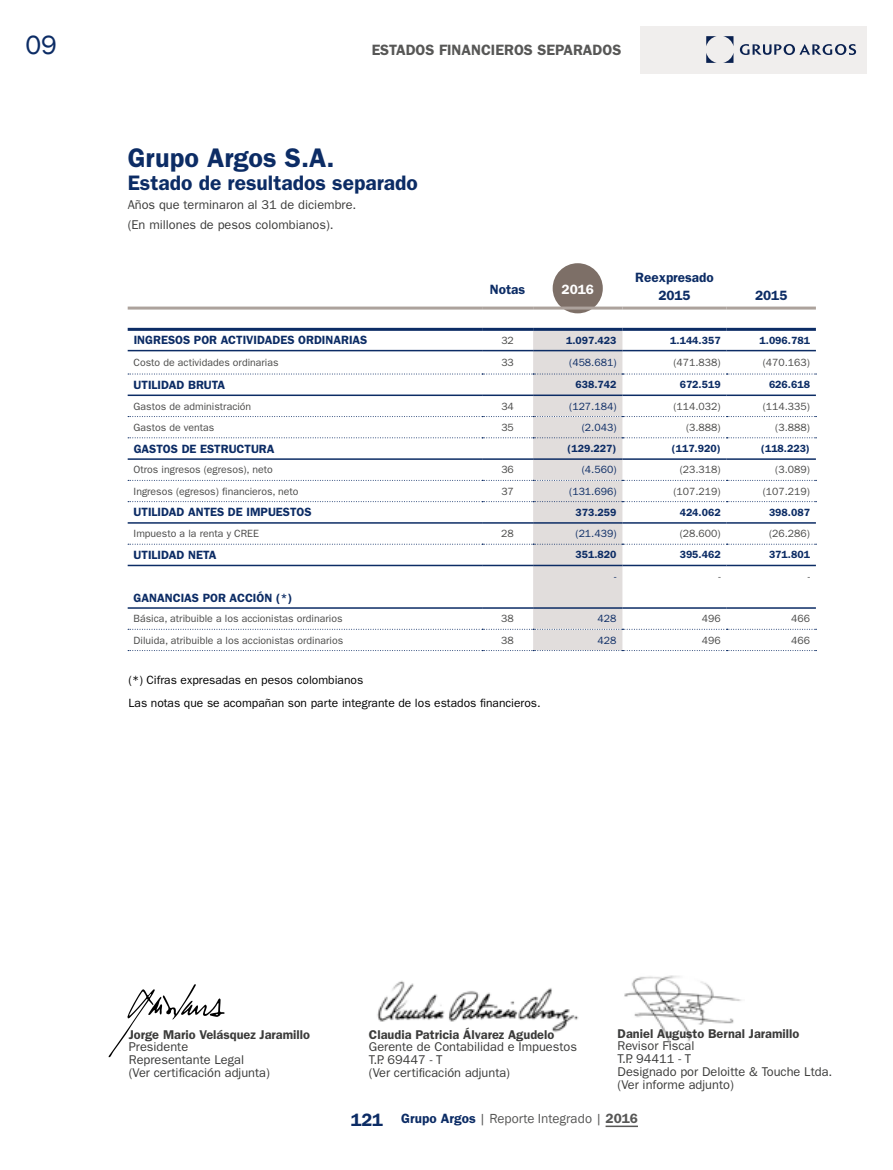
<style>
.page{position:relative;width:893px;height:1170px;background:#fff}
.page>*{position:absolute;margin:0;border:0;box-sizing:border-box;transform-origin:0 0}
.t1{font:600 27px "ITC Franklin Gothic Std";color:#0c2c65}
.t2{font:27px "Franklin Gothic";color:#0c2c65}
.t3{font:600 21px "ITC Franklin Gothic Std";color:#0c2c65}
.t4{font:600 15px "Franklin Gothic";color:#575756}
.t5{font:13.5px "Franklin Gothic";color:#575756}
.t6{font:600 13.5px/18px "ITC Franklin Gothic Std";color:#0c2c65;text-align:center}
.t7{font:600 13.5px "ITC Franklin Gothic Std";color:#fff}
.t8{font:12.75px/12.8px "ITC Franklin Gothic Std";color:#3c3c3b}
.t9{font:600 12.75px "ITC Franklin Gothic Std";color:#3c3c3b}
.t10{font:600 12px "ITC Franklin Gothic Std";color:#0c2c65}
.t11{font:12px/23px "ITC Franklin Gothic Std";color:#000}
.t12{font:10.5px "ITC Franklin Gothic Std";color:#4a4a49}
.t13{font:600 10.5px "ITC Franklin Gothic Std";color:#0c2c65}
.t14{font:10.5px "ITC Franklin Gothic Std";color:#0c2c65}
.s1{font-weight:600;font-size:18px;color:#0c2c65}
.s2{font-weight:600;color:#0c2c65}
.s3{font-weight:600}
</style>
<div class="page">
<hr style="left:606px;top:1125px;width:32px;height:1px;background:#575756">
<div style="left:641px;top:26px;width:226px;height:47px;background:#f0eeed"></div>
<svg style="left:723px;top:36px;width:10px;height:9px"></svg>
<svg style="left:706px;top:36px;width:11px;height:10px"></svg>
<svg style="left:723px;top:54px;width:10px;height:9px"></svg>
<svg style="left:706px;top:53px;width:11px;height:10px"></svg>
<svg style="left:740px;top:44px;width:116px;height:11px"></svg>
<img style="left:624px;top:975px;width:118px;height:71px">
<img style="left:377px;top:981px;width:202px;height:51px">
<div style="left:556px;top:267px;width:43px;height:42px;background:#7d6f67;border-radius:50%"></div>
<div style="left:553px;top:263px;width:50px;height:50px;border:8px solid #7d6f67;border-radius:50%"></div>
<hr style="left:128px;top:328px;width:354px;height:3px;background:#0c2c65">
<hr style="left:482px;top:328px;width:51px;height:3px;background:#0c2c65">
<hr style="left:533px;top:328px;width:89px;height:3px;background:#0c2c65">
<hr style="left:622px;top:328px;width:105px;height:3px;background:#0c2c65">
<hr style="left:727px;top:328px;width:89px;height:3px;background:#0c2c65">
<hr style="left:128px;top:306px;width:354px;height:3px;background:#aca29c">
<hr style="left:482px;top:306px;width:51px;height:3px;background:#aca29c">
<hr style="left:533px;top:306px;width:89px;height:3px;background:#aca29c">
<hr style="left:622px;top:306px;width:105px;height:3px;background:#aca29c">
<hr style="left:727px;top:306px;width:89px;height:3px;background:#aca29c">
<svg style="left:128px;top:329px;width:688px;height:322px"></svg>
<svg style="left:109px;top:984px;width:116px;height:73px"></svg>
<h1 class="t2" style="left:25px;top:29px;width:33px">09</h1>
<h3 class="t4" style="left:372px;top:41px;width:251px">ESTADOS FINANCIEROS SEPARADOS</h3>
<h1 class="t1" style="left:128px;top:142px;width:208px">Grupo Argos S.A.</h1>
<h2 class="t3" style="left:128px;top:170px;width:292px">Estado de resultados separado</h2>
<p class="t8" style="left:128px;top:195px;width:230px;line-height:19.5px">Años que terminaron al 31 de diciembre. (En millones de pesos colombianos).</p>
<p class="t6" style="left:490px;top:280px;width:37px">Notas</p>
<p class="t7" style="left:562px;top:281px;width:34px">2016</p>
<p class="t6" style="left:635px;top:268px;width:80px">Reexpresado<br>2015</p>
<p class="t6" style="left:755px;top:286px;width:34px">2015</p>
<p class="t10" style="left:134px;top:333px;width:235px">INGRESOS POR ACTIVIDADES ORDINARIAS</p>
<p class="t12" style="left:501px;top:334px;width:14px">32</p>
<p class="t13" style="left:566px;top:334px;width:52px">1.097.423</p>
<p class="t13" style="left:670px;top:334px;width:52px">1.144.357</p>
<p class="t13" style="left:760px;top:334px;width:52px">1.096.781</p>
<p class="t12" style="left:134px;top:356px;width:146px">Costo de actividades ordinarias</p>
<p class="t12" style="left:501px;top:356px;width:14px">33</p>
<p class="t14" style="left:569px;top:356px;width:49px">(458.681)</p>
<p class="t12" style="left:673px;top:356px;width:49px">(471.838)</p>
<p class="t12" style="left:763px;top:356px;width:49px">(470.163)</p>
<p class="t10" style="left:134px;top:377px;width:93px">UTILIDAD BRUTA</p>
<p class="t13" style="left:575px;top:378px;width:42px">638.742</p>
<p class="t13" style="left:680px;top:378px;width:42px">672.519</p>
<p class="t13" style="left:769px;top:378px;width:42px">626.618</p>
<p class="t12" style="left:134px;top:400px;width:119px">Gastos de administración</p>
<p class="t12" style="left:501px;top:400px;width:14px">34</p>
<p class="t14" style="left:569px;top:400px;width:49px">(127.184)</p>
<p class="t12" style="left:673px;top:400px;width:49px">(114.032)</p>
<p class="t12" style="left:763px;top:400px;width:49px">(114.335)</p>
<p class="t12" style="left:134px;top:421px;width:82px">Gastos de ventas</p>
<p class="t12" style="left:501px;top:421px;width:14px">35</p>
<p class="t14" style="left:582px;top:421px;width:36px">(2.043)</p>
<p class="t12" style="left:686px;top:421px;width:36px">(3.888)</p>
<p class="t12" style="left:775px;top:421px;width:36px">(3.888)</p>
<p class="t10" style="left:134px;top:441px;width:142px">GASTOS DE ESTRUCTURA</p>
<p class="t13" style="left:568px;top:442px;width:50px">(129.227)</p>
<p class="t13" style="left:672px;top:442px;width:50px">(117.920)</p>
<p class="t13" style="left:761px;top:442px;width:50px">(118.223)</p>
<p class="t12" style="left:134px;top:463px;width:141px">Otros ingresos (egresos), neto</p>
<p class="t12" style="left:501px;top:463px;width:14px">36</p>
<p class="t14" style="left:582px;top:463px;width:36px">(4.560)</p>
<p class="t12" style="left:680px;top:463px;width:42px">(23.318)</p>
<p class="t12" style="left:775px;top:463px;width:36px">(3.089)</p>
<p class="t12" style="left:134px;top:485px;width:166px">Ingresos (egresos) financieros, neto</p>
<p class="t12" style="left:501px;top:485px;width:14px">37</p>
<p class="t14" style="left:569px;top:485px;width:49px">(131.696)</p>
<p class="t12" style="left:673px;top:485px;width:49px">(107.219)</p>
<p class="t12" style="left:763px;top:485px;width:49px">(107.219)</p>
<p class="t10" style="left:134px;top:505px;width:180px">UTILIDAD ANTES DE IMPUESTOS</p>
<p class="t13" style="left:575px;top:506px;width:42px">373.259</p>
<p class="t13" style="left:680px;top:506px;width:42px">424.062</p>
<p class="t13" style="left:769px;top:506px;width:42px">398.087</p>
<p class="t12" style="left:134px;top:527px;width:127px">Impuesto a la renta y CREE</p>
<p class="t12" style="left:501px;top:527px;width:14px">28</p>
<p class="t14" style="left:575px;top:527px;width:42px">(21.439)</p>
<p class="t12" style="left:680px;top:527px;width:42px">(28.600)</p>
<p class="t12" style="left:769px;top:527px;width:42px">(26.286)</p>
<p class="t10" style="left:134px;top:547px;width:84px">UTILIDAD NETA</p>
<p class="t13" style="left:575px;top:548px;width:42px">351.820</p>
<p class="t13" style="left:680px;top:548px;width:42px">395.462</p>
<p class="t13" style="left:769px;top:548px;width:42px">371.801</p>
<p class="t10" style="left:134px;top:590px;width:160px">GANANCIAS POR ACCIÓN (*)</p>
<p class="t12" style="left:134px;top:612px;width:210px">Básica, atribuible a los accionistas ordinarios</p>
<p class="t12" style="left:501px;top:612px;width:14px">38</p>
<p class="t14" style="left:598px;top:612px;width:20px">428</p>
<p class="t12" style="left:702px;top:612px;width:20px">496</p>
<p class="t12" style="left:791px;top:612px;width:20px">466</p>
<p class="t12" style="left:134px;top:634px;width:211px">Diluida, atribuible a los accionistas ordinarios</p>
<p class="t12" style="left:501px;top:634px;width:14px">38</p>
<p class="t14" style="left:598px;top:634px;width:20px">428</p>
<p class="t12" style="left:702px;top:634px;width:20px">496</p>
<p class="t12" style="left:791px;top:634px;width:20px">466</p>
<p class="t11" style="left:129px;top:668px;width:414px">(*) Cifras expresadas en pesos colombianos<br>Las notas que se acompañan son parte integrante de los estados financieros.</p>
<p class="t9" style="left:129px;top:1026px;width:183px">Jorge Mario Velásquez Jaramillo</p>
<p class="t8" style="left:129px;top:1040px;width:143px">Presidente<br>Representante Legal<br>(Ver certificación adjunta)</p>
<p class="t9" style="left:369px;top:1026px;width:187px">Claudia Patricia Álvarez Agudelo</p>
<p class="t8" style="left:369px;top:1040px;width:210px">Gerente de Contabilidad e Impuestos<br>T.P. 69447 - T<br>(Ver certificación adjunta)</p>
<p class="t9" style="left:618px;top:1025px;width:183px">Daniel Augusto Bernal Jaramillo</p>
<p class="t8" style="left:618px;top:1039px;width:216px">Revisor Fiscal<br>T.P. 94411 - T<br>Designado por Deloitte &amp; Touche Ltda. (Ver informe adjunto)</p>
<p class="t5" style="left:351px;top:1110px;width:289px"><span class="s1">121</span> <span class="s2">Grupo Argos</span> | Reporte Integrado | <span class="s3">2016</span></p>
</div>
